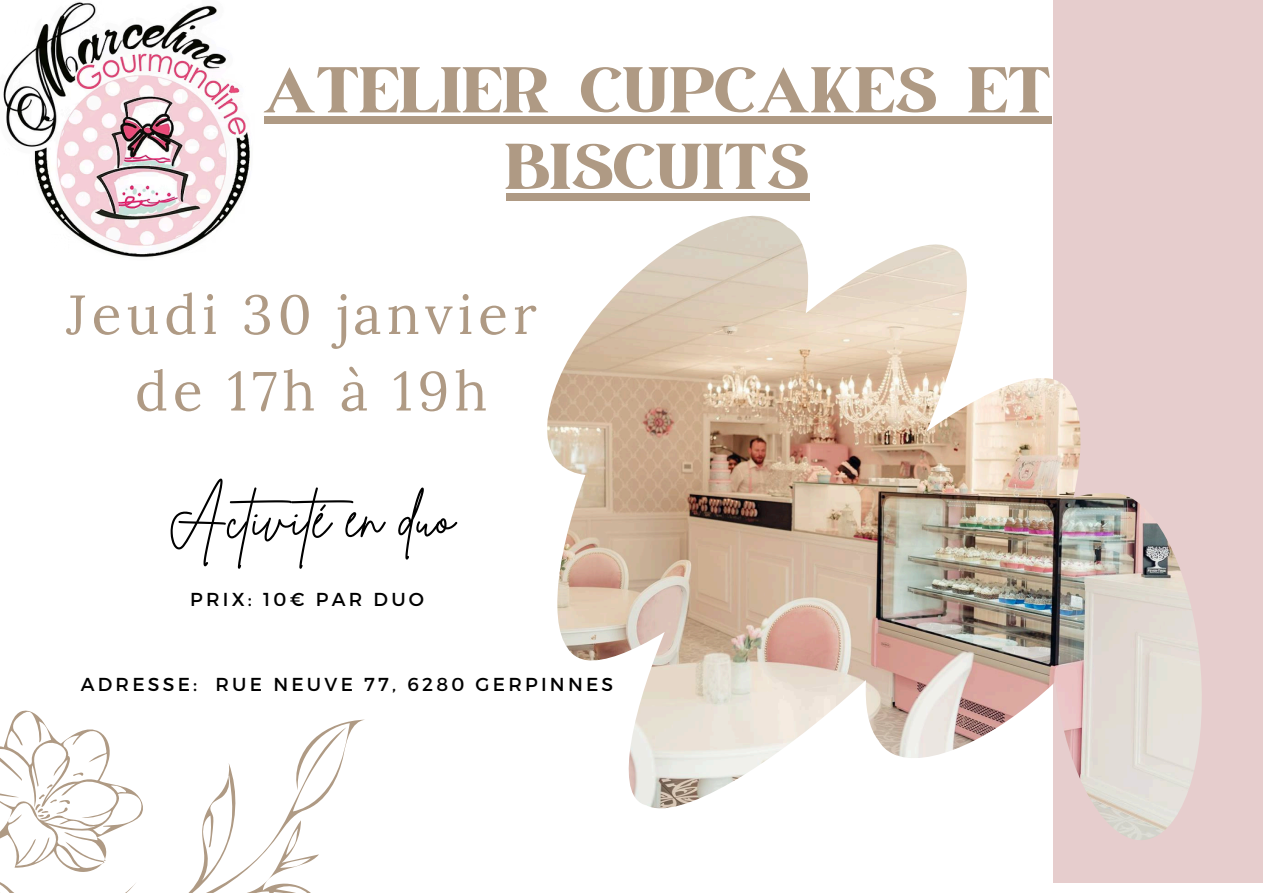
<style>
.page{position:relative;width:1263px;height:893px;background:#fff}
.page>*{position:absolute;margin:0;border:0;box-sizing:border-box;transform-origin:0 0}
.t1{font:77.03px/76.5px "March";color:#af9a84;text-align:center}
.t2{font:55.35px "Brittany Signature";color:#000}
.t3{font:54.97px/76.5px "Lora";letter-spacing:.09em;color:#af9a84;text-align:center}
.t4{font:18.75px "Montserrat";letter-spacing:.17em;color:#000}
</style>
<div class="page">
<div style="left:1053px;top:0;width:210px;height:883px;background:#e6cdcd"></div>
<svg style="left:0;top:710px;width:365px;height:183px"></svg>
<img style="left:547px;top:216px;width:654px;height:624px">
<img style="left:3px;top:2px;width:247px;height:256px">
<div style="left:264px;top:116px;width:787px;height:8px;background:#af9a84"></div>
<div style="left:506px;top:193px;width:303px;height:7px;background:#af9a84"></div>
<p class="t1" style="left:264px;top:55px;width:789px">ATELIER CUPCAKES ET<br>BISCUITS</p>
<h1 class="t3" style="left:66px;top:276px;width:472px">Jeudi 30 janvier de 17h à 19h</h1>
<h2 class="t2" style="left:168px;top:481px;width:288px">Activité en duo</h2>
<h2 class="t4" style="left:190px;top:587px;width:235px">PRIX: 10€ PAR DUO</h2>
<p class="t4" style="left:81px;top:672px;width:118px">ADRESSE:</p>
<p class="t4" style="left:215px;top:672px;width:399px">RUE NEUVE 77, 6280 GERPINNES</p>
</div>
